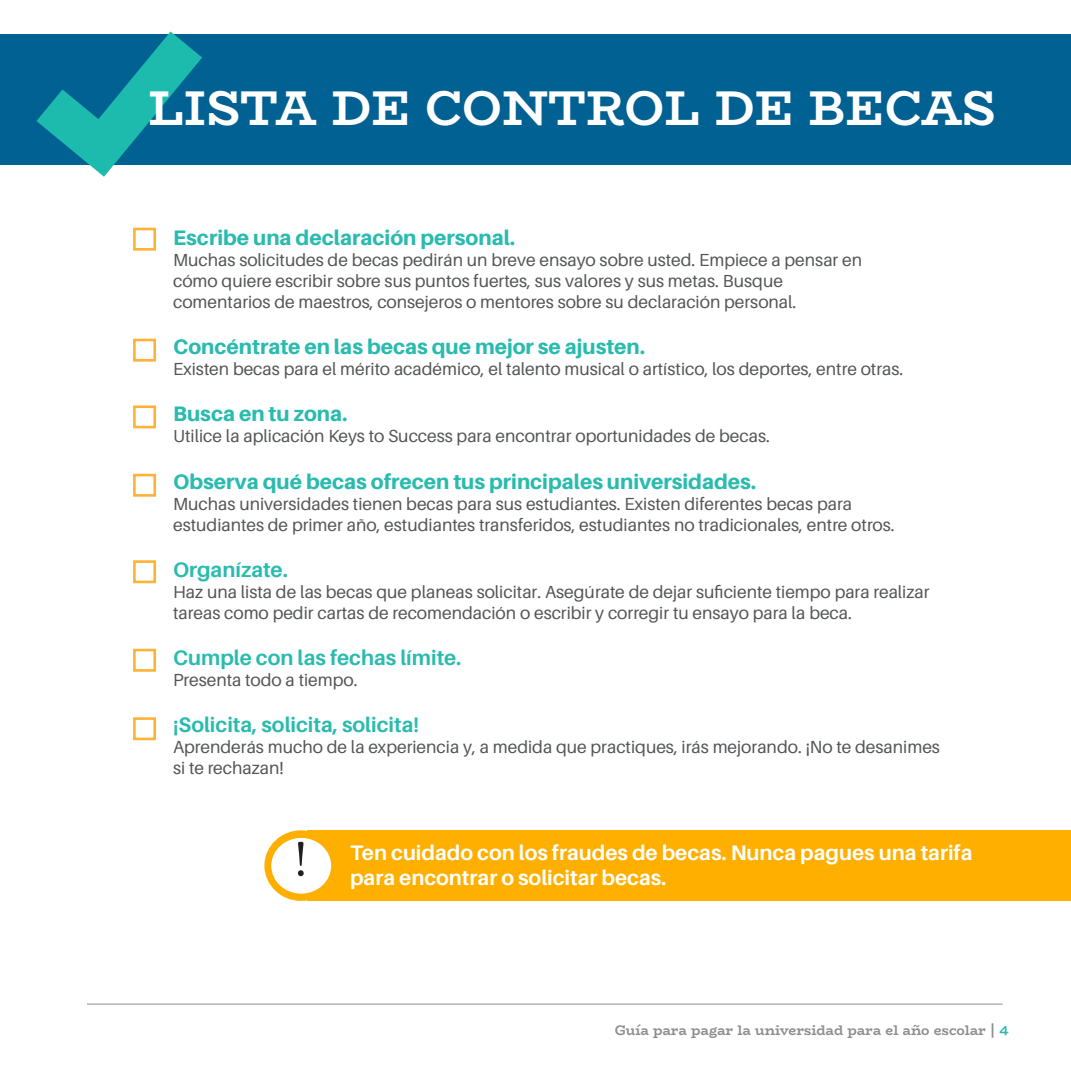
<style>
.page{position:relative;width:1071px;height:1071px;background:#fff}
.page>*{position:absolute;margin:0;border:0;box-sizing:border-box;transform-origin:0 0}
.t1{font:50.75px "Minion Pro";color:#231f20}
.Header_-_30pt__white{font:700 49px "Bio Rhyme";color:#fff}
.Body_Copy_-_grey{font:800 21px "Aileron";color:#2abbaf}
.Body_Copy_-_grey-2{font:700 21px/25.2px "Aileron";color:#fff}
.Body_Copy_-_grey-3{font:700 21px "Aileron";color:#2abbaf}
.Body_Copy_-_grey-4{font:17.5px/21px "Aileron";color:#545557}
.t2{font:700 14px "Bio Rhyme";letter-spacing:-.005em;color:#8b8d90}
.s1{color:#2abbaf}
</style>
<div class="page">
<hr style="left:87px;top:1004px;width:916px;height:1px;background:#8b8d90">
<div style="left:0;top:34px;width:1071px;height:131px;background:#006192"></div>
<div style="left:308px;top:831px;width:763px;height:70px;background:#ffaf00"></div>
<div style="left:268px;top:834px;width:66px;height:63px;background:#ffaf00;border-radius:50%"></div>
<div style="left:264px;top:830px;width:73px;height:71px;border:7px solid #ffaf00;border-radius:50%"></div>
<div style="left:271px;top:838px;width:60px;height:56px;background:#fff;border-radius:50%"></div>
<svg style="left:36px;top:31px;width:166px;height:146px"></svg>
<div style="left:133px;top:228px;width:23px;height:23px;border:3px solid #ffb238"></div>
<div style="left:133px;top:560px;width:23px;height:23px;border:3px solid #ffb238"></div>
<div style="left:133px;top:339px;width:23px;height:23px;border:3px solid #ffb238"></div>
<div style="left:133px;top:717px;width:23px;height:23px;border:3px solid #ffb238"></div>
<div style="left:133px;top:405px;width:23px;height:23px;border:3px solid #ffb238"></div>
<div style="left:133px;top:649px;width:23px;height:23px;border:3px solid #ffb238"></div>
<div style="left:133px;top:474px;width:23px;height:23px;border:3px solid #ffb238"></div>
<p class="Header_-_30pt__white" style="left:148px;top:70px;width:849px">LISTA DE CONTROL DE BECAS</p>
<p class="Body_Copy_-_grey" style="left:173px;top:226px;width:344px">Escribe una declaración personal.</p>
<p class="Body_Copy_-_grey-4" style="left:173px;top:250px;width:691px">Muchas solicitudes de becas pedirán un breve ensayo sobre usted. Empiece a pensar en</p>
<p class="Body_Copy_-_grey-4" style="left:173px;top:271px;width:611px">cómo quiere escribir sobre sus puntos fuertes, sus valores y sus metas. Busque</p>
<p class="Body_Copy_-_grey-4" style="left:173px;top:292px;width:625px">comentarios de maestros, consejeros o mentores sobre su declaración personal.</p>
<p class="Body_Copy_-_grey" style="left:173px;top:335px;width:474px">Concéntrate en las becas que mejor se ajusten.</p>
<p class="Body_Copy_-_grey-4" style="left:173px;top:359px;width:732px">Existen becas para el mérito académico, el talento musical o artístico, los deportes, entre otras.</p>
<p class="Body_Copy_-_grey" style="left:173px;top:402px;width:176px">Busca en tu zona.</p>
<p class="Body_Copy_-_grey-4" style="left:173px;top:426px;width:598px">Utilice la aplicación Keys to Success para encontrar oportunidades de becas.</p>
<p class="Body_Copy_-_grey" style="left:173px;top:469px;width:585px">Observa qué becas ofrecen tus principales universidades.</p>
<p class="Body_Copy_-_grey-4" style="left:173px;top:493px;width:723px">Muchas universidades tienen becas para sus estudiantes. Existen diferentes becas para estudiantes de primer año, estudiantes transferidos, estudiantes no tradicionales, entre otros.</p>
<p class="Body_Copy_-_grey-3" style="left:173px;top:558px;width:116px">Organízate.</p>
<p class="Body_Copy_-_grey-4" style="left:173px;top:581px;width:758px">Haz una lista de las becas que planeas solicitar. Asegúrate de dejar suficiente tiempo para realizar tareas como pedir cartas de recomendación o escribir y corregir tu ensayo para la beca.</p>
<p class="Body_Copy_-_grey-3" style="left:173px;top:646px;width:290px">Cumple con las fechas límite.</p>
<p class="Body_Copy_-_grey-4" style="left:173px;top:670px;width:186px">Presenta todo a tiempo.</p>
<p class="Body_Copy_-_grey-3" style="left:173px;top:713px;width:247px">¡Solicita, solicita, solicita!</p>
<p class="Body_Copy_-_grey-4" style="left:173px;top:737px;width:768px">Aprenderás mucho de la experiencia y, a medida que practiques, irás mejorando. ¡No te desanimes si te rechazan!</p>
<p class="t1" style="left:294px;top:825px;width:16px">!</p>
<p class="Body_Copy_-_grey-2" style="left:350px;top:840px;width:624px">Ten cuidado con los fraudes de becas. Nunca pagues una tarifa para encontrar o solicitar becas.</p>
<p class="t2" style="left:615px;top:1019px;width:395px">Guía para pagar la universidad para el año escolar | <span class="s1">4</span></p>
</div>
